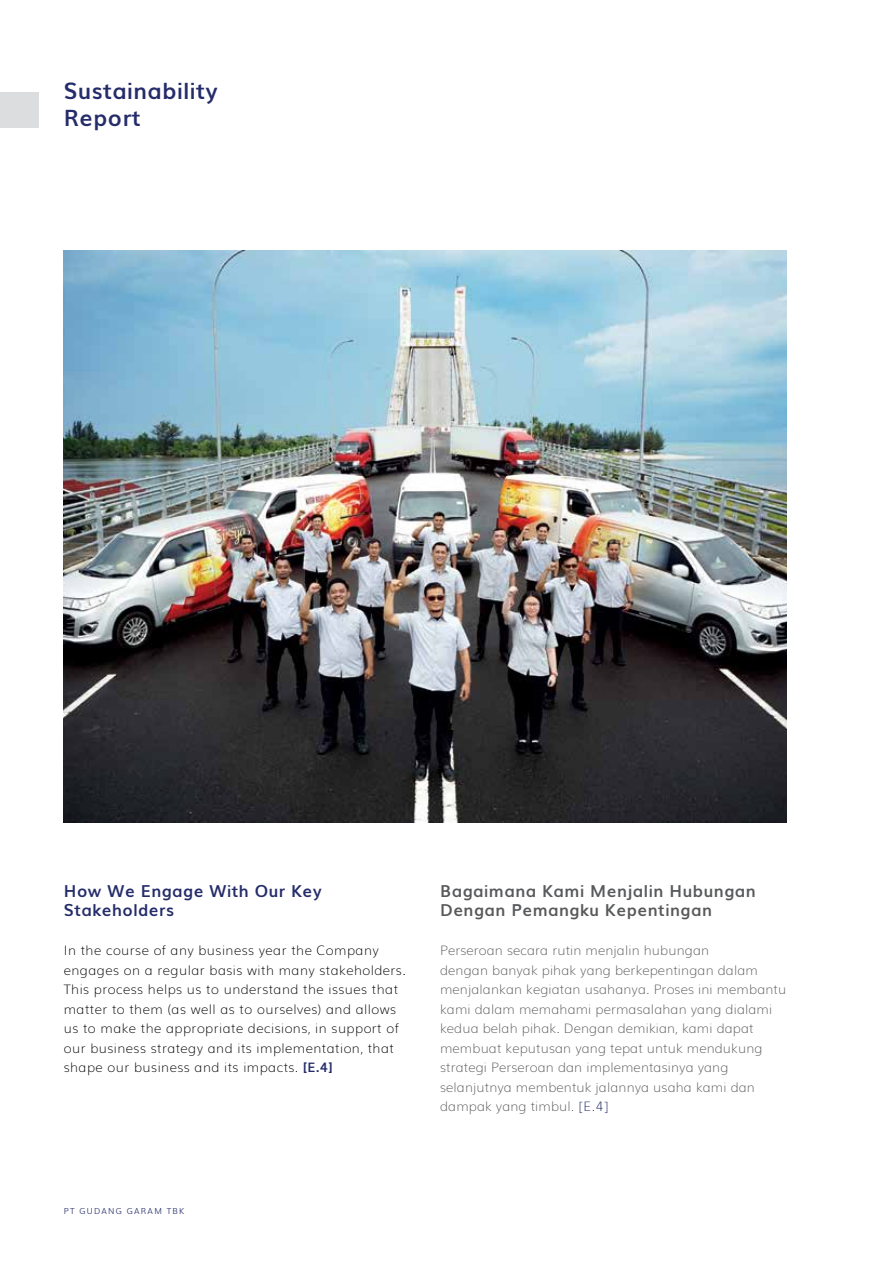
<style>
.page{position:relative;width:893px;height:1263px;background:#fff}
.page>*{position:absolute;margin:0;border:0;box-sizing:border-box;transform-origin:0 0}
.t1{font:700 22.5px/27px "Muli";letter-spacing:.025em;color:#252c6a}
.t2{font:700 16.5px/19.5px "Muli";letter-spacing:.035em;color:#58595b}
.t3{font:700 16.5px/19.5px "Muli";letter-spacing:.035em;color:#252c6a}
.t4{font:200 13.05px/19.5px "Muli";letter-spacing:.01em;color:#58595b}
.t5{font:200 13.05px/19.5px "Muli";letter-spacing:.035em;color:#000}
.t6{font:300 8.25px "Muli";letter-spacing:.15em;color:#252c6a}
.s1{font-weight:700;color:#252c6a}
.s2{color:#252c6a}
</style>
<div class="page">
<div style="left:0;top:92px;width:151px;height:35px;background:#dcddde"></div>
<div style="left:39px;top:64px;width:311px;height:83px;background:#fff"></div>
<img style="left:64px;top:251px;width:723px;height:572px">
<h1 class="t1" style="left:64px;top:76px;width:155px">Sustainability<br>Report</h1>
<p class="t3" style="left:64px;top:880px;width:260px">How We Engage With Our Key<br>Stakeholders</p>
<p class="t5" style="left:64px;top:940px;width:344px">In the course of any business year the Company engages on a regular basis with many stakeholders.<br>This process helps us to understand the issues that matter to them (as well as to ourselves) and allows us to make the appropriate decisions, in support of our business strategy and its implementation, that shape our business and its impacts. <span class="s1">[E.4]</span></p>
<p class="t2" style="left:440px;top:880px;width:317px">Bagaimana Kami Menjalin Hubungan<br>Dengan Pemangku Kepentingan</p>
<p class="t4" style="left:440px;top:940px;width:348px">Perseroan secara rutin menjalin hubungan<br>dengan banyak pihak yang berkepentingan dalam menjalankan kegiatan usahanya. Proses ini membantu kami dalam memahami permasalahan yang dialami kedua belah pihak. Dengan demikian, kami dapat membuat keputusan yang tepat untuk mendukung strategi Perseroan dan implementasinya yang selanjutnya membentuk jalannya usaha kami dan dampak yang timbul. <span class="s2">[E.4]</span></p>
<p class="t6" style="left:64px;top:1204px;width:122px">PT GUDANG GARAM TBK</p>
</div>
